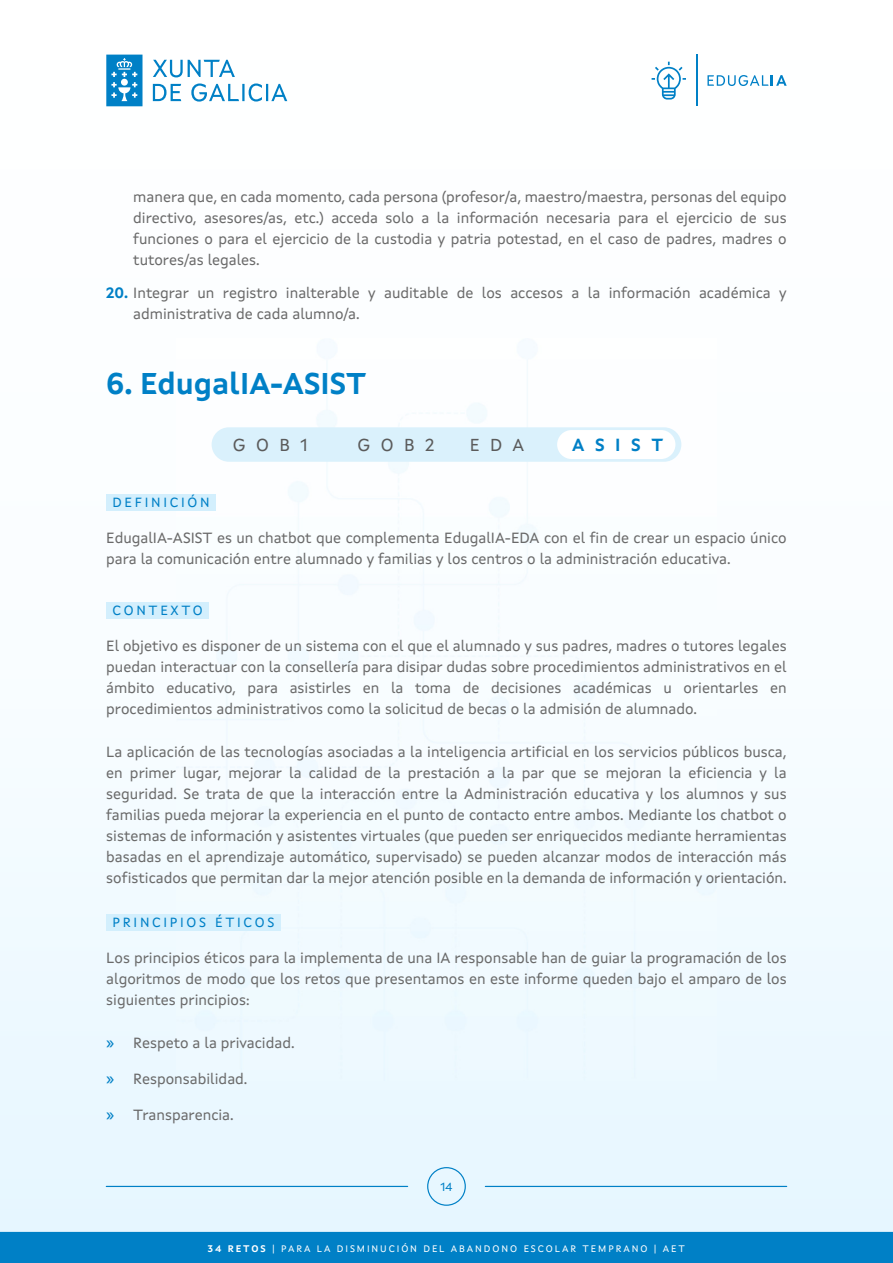
<style>
.page{position:relative;width:893px;height:1263px;background:#fff}
.page>*{position:absolute;margin:0;border:0;box-sizing:border-box;transform-origin:0 0}
.t1{font:700 30px "Xunta Sans";color:#0080c6}
.t2{font:17.55px "Xunta Sans";letter-spacing:.6em;color:#5b5b5b}
.t3{font:700 17.55px "Xunta Sans";letter-spacing:.6em;color:#0080c6}
.t4{font:15px/21px "Xunta Sans";color:#6a6a6a;text-align:justify}
.t5{font:13.5px "Xunta Sans";letter-spacing:.2em;color:#0080c6}
.t6{font:12px "Xunta Sans";color:#0080c6}
.t7{font:9.6px "Xunta Sans";letter-spacing:.2em;color:#fff}
.s1{font-weight:700;color:#0080c6}
.s2{color:#0080c6}
.s3{font-weight:700}
</style>
<div class="page">
<div style="left:0;top:0;width:893px;height:1263px;background:linear-gradient(to bottom,#fff,#e9f7ff)"></div>
<div style="left:0;top:1232px;width:893px;height:31px;background:#0080c6"></div>
<img style="left:177px;top:339px;width:539px;height:741px">
<svg style="left:106px;top:55px;width:181px;height:51px"></svg>
<svg style="left:707px;top:75px;width:80px;height:11px"></svg>
<hr style="left:696px;top:55px;width:2px;height:51px;background:#0080c6">
<svg style="left:652px;top:62px;width:34px;height:38px"></svg>
<hr style="left:106px;top:1186px;width:302px;height:1px;background:#0080c6">
<hr style="left:485px;top:1186px;width:302px;height:1px;background:#0080c6">
<div style="left:427px;top:1167px;width:39px;height:39px;border:1px solid #0080c6;border-radius:50%"></div>
<div style="left:106px;top:494px;width:110px;height:16px;background:#d3effd"></div>
<div style="left:106px;top:602px;width:103px;height:16px;background:#d3effd"></div>
<div style="left:106px;top:914px;width:175px;height:16px;background:#d3effd"></div>
<div style="left:212px;top:427px;width:469px;height:35px;background:#daf1fc;border-radius:17px"></div>
<div style="left:557px;top:430px;width:118px;height:29px;background:#fff;border-radius:14px"></div>
<p class="t4" style="left:133px;top:188px;width:655px">manera que, en cada momento, cada persona (profesor/a, maestro/maestra, personas del equipo directivo, asesores/as, etc.) acceda solo a la información necesaria para el ejercicio de sus funciones o para el ejercicio de la custodia y patria potestad, en el caso de padres, madres o tutores/as legales.</p>
<p class="t4" style="left:133px;top:284px;width:655px;text-indent:-27px"><span class="s1">20.</span> Integrar un registro inalterable y auditable de los accesos a la información académica y administrativa de cada alumno/a.</p>
<h1 class="t1" style="left:106px;top:371px;width:262px">6. EdugalIA-ASIST</h1>
<p class="t2" style="left:233px;top:437px;width:76px">GOB1</p>
<p class="t2" style="left:357px;top:437px;width:78px">GOB2</p>
<p class="t2" style="left:470px;top:437px;width:56px">EDA</p>
<p class="t3" style="left:572px;top:437px;width:93px">ASIST</p>
<p class="t5" style="left:113px;top:496px;width:98px">DEFINICIÓN</p>
<p class="t4" style="left:106px;top:528px;width:682px">EdugalIA-ASIST es un chatbot que complementa EdugalIA-EDA con el fin de crear un espacio único para la comunicación entre alumnado y familias y los centros o la administración educativa.</p>
<p class="t5" style="left:113px;top:604px;width:92px">CONTEXTO</p>
<p class="t4" style="left:106px;top:636px;width:682px">El objetivo es disponer de un sistema con el que el alumnado y sus padres, madres o tutores legales puedan interactuar con la consellería para disipar dudas sobre procedimientos administrativos en el ámbito educativo, para asistirles en la toma de decisiones académicas u orientarles en procedimientos administrativos como la solicitud de becas o la admisión de alumnado.</p>
<p class="t4" style="left:106px;top:743px;width:682px">La aplicación de las tecnologías asociadas a la inteligencia artificial en los servicios públicos busca, en primer lugar, mejorar la calidad de la prestación a la par que se mejoran la eficiencia y la seguridad. Se trata de que la interacción entre la Administración educativa y los alumnos y sus familias pueda mejorar la experiencia en el punto de contacto entre ambos. Mediante los chatbot o sistemas de información y asistentes virtuales (que pueden ser enriquecidos mediante herramientas basadas en el aprendizaje automático, supervisado) se pueden alcanzar modos de interacción más sofisticados que permitan dar la mejor atención posible en la demanda de información y orientación.</p>
<p class="t5" style="left:113px;top:916px;width:163px">PRINCIPIOS ÉTICOS</p>
<p class="t4" style="left:106px;top:948px;width:682px">Los principios éticos para la implementa de una IA responsable han de guiar la programación de los algoritmos de modo que los retos que presentamos en este informe queden bajo el amparo de los siguientes principios:</p>
<p class="t4" style="left:106px;top:1034px;width:190px"><span class="s2">»</span> Respeto a la privacidad.</p>
<p class="t4" style="left:106px;top:1070px;width:143px"><span class="s2">»</span> Responsabilidad.</p>
<p class="t4" style="left:106px;top:1106px;width:129px"><span class="s2">»</span> Transparencia.</p>
<p class="t6" style="left:440px;top:1182px;width:14px">14</p>
<p class="t7" style="left:208px;top:1244px;width:479px"><span class="s3">34 RETOS</span> | PARA LA DISMINUCIÓN DEL ABANDONO ESCOLAR TEMPRANO | AET</p>
</div>
